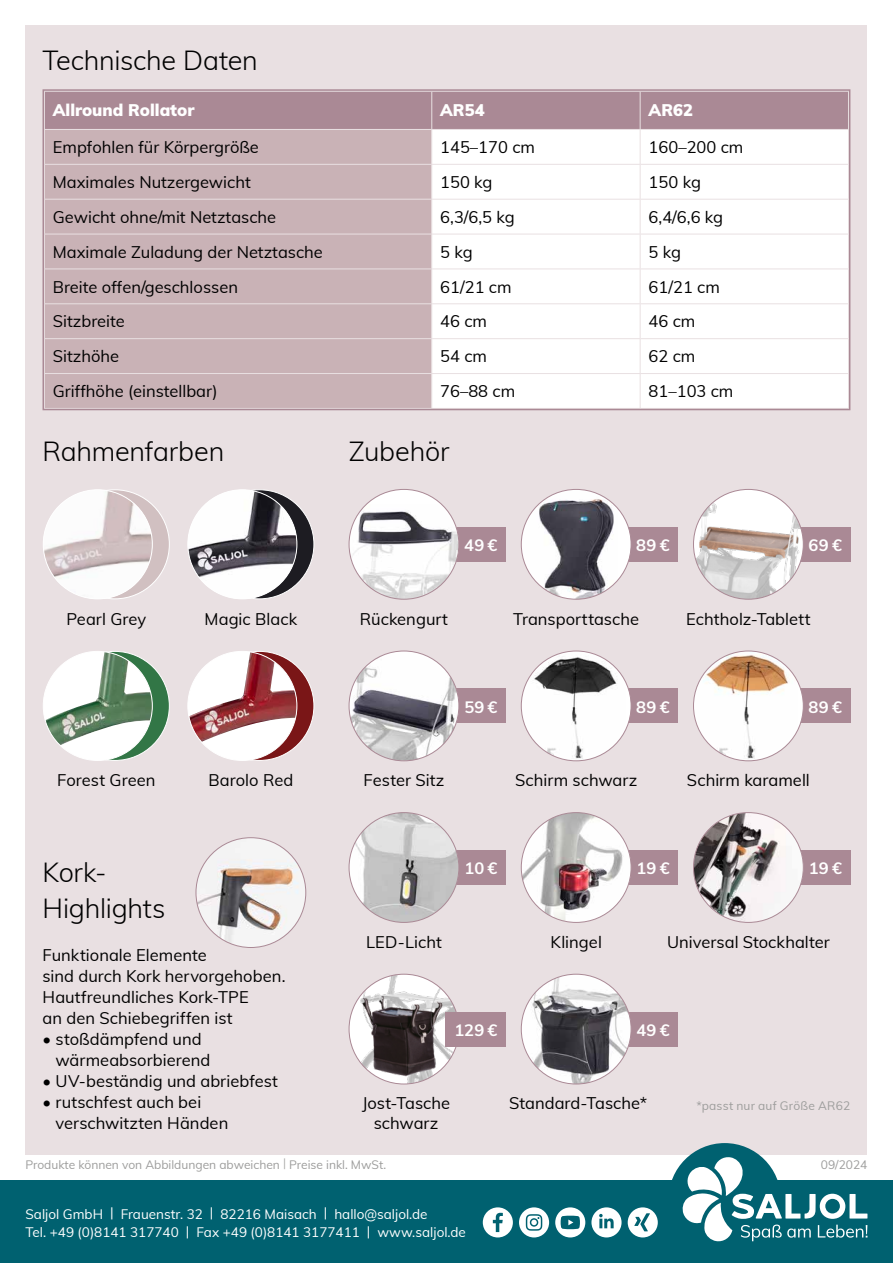
<style>
.page{position:relative;width:893px;height:1263px;background:#fff}
.page>*{position:absolute;margin:0;border:0;box-sizing:border-box;transform-origin:0 0}
.t1{font:300 27px/36px "Muli";letter-spacing:-.01em;color:#000}
.t2{font:16.5px/21px "Muli";color:#000}
.t3{font:700 16.5px "Muli";letter-spacing:.015em;color:#fff}
.t4{font:900 16.5px "Muli";color:#fff}
.t5{font:13.5px/19px "Muli";color:#fff}
.t6{font:12px "Muli";color:#9d9d9c}
.s1{font-weight:300}
</style>
<div class="page">
<div style="left:26px;top:26px;width:841px;height:1129px;background:#e9e0e2"></div>
<div style="left:614px;top:527px;width:64px;height:34px;background:#aa8995"></div>
<div style="left:521px;top:489px;width:110px;height:110px;background:#fff;border-radius:50%"></div>
<img style="left:522px;top:489px;width:96px;height:110px">
<div style="left:787px;top:850px;width:63px;height:34px;background:#aa8995"></div>
<img style="left:693px;top:813px;width:110px;height:109px;border-radius:55px">
<div style="left:602px;top:850px;width:76px;height:34px;background:#aa8995"></div>
<img style="left:521px;top:813px;width:110px;height:109px">
<div style="left:429px;top:850px;width:77px;height:34px;background:#aa8995"></div>
<img style="left:349px;top:813px;width:110px;height:109px;border-radius:55px">
<div style="left:46px;top:92px;width:801px;height:37px;background:#aa8995"></div>
<div style="left:46px;top:130px;width:385px;height:277px;background:#c9b2b6"></div>
<div style="left:432px;top:130px;width:415px;height:277px;background:#fff"></div>
<hr style="left:431px;top:92px;width:1px;height:37px;background:#e9e0e2">
<hr style="left:640px;top:92px;width:1px;height:37px;background:#e9e0e2">
<hr style="left:44px;top:164px;width:388px;height:1px;background:#e9e0e2">
<hr style="left:640px;top:165px;width:1px;height:34px;background:#e9e0e2">
<hr style="left:44px;top:199px;width:388px;height:1px;background:#e9e0e2">
<hr style="left:432px;top:199px;width:208px;height:1px;background:#e9e0e2">
<hr style="left:640px;top:199px;width:209px;height:1px;background:#e9e0e2">
<hr style="left:640px;top:200px;width:1px;height:34px;background:#e9e0e2">
<hr style="left:640px;top:234px;width:1px;height:35px;background:#e9e0e2">
<hr style="left:640px;top:269px;width:1px;height:34px;background:#e9e0e2">
<hr style="left:44px;top:303px;width:388px;height:1px;background:#e9e0e2">
<hr style="left:432px;top:303px;width:208px;height:1px;background:#e9e0e2">
<hr style="left:640px;top:303px;width:209px;height:1px;background:#e9e0e2">
<hr style="left:640px;top:304px;width:1px;height:34px;background:#e9e0e2">
<hr style="left:44px;top:338px;width:388px;height:1px;background:#e9e0e2">
<hr style="left:432px;top:338px;width:208px;height:1px;background:#e9e0e2">
<hr style="left:640px;top:338px;width:209px;height:1px;background:#e9e0e2">
<hr style="left:640px;top:339px;width:1px;height:34px;background:#e9e0e2">
<hr style="left:44px;top:373px;width:388px;height:1px;background:#e9e0e2">
<hr style="left:432px;top:373px;width:208px;height:1px;background:#e9e0e2">
<hr style="left:640px;top:373px;width:209px;height:1px;background:#e9e0e2">
<hr style="left:640px;top:374px;width:1px;height:34px;background:#e9e0e2">
<hr style="left:44px;top:234px;width:388px;height:1px;background:#e9e0e2">
<hr style="left:432px;top:234px;width:208px;height:1px;background:#e9e0e2">
<hr style="left:640px;top:234px;width:209px;height:1px;background:#e9e0e2">
<hr style="left:44px;top:269px;width:388px;height:1px;background:#e9e0e2">
<hr style="left:432px;top:269px;width:208px;height:1px;background:#e9e0e2">
<hr style="left:640px;top:269px;width:209px;height:1px;background:#e9e0e2">
<hr style="left:640px;top:130px;width:1px;height:34px;background:#e9e0e2">
<hr style="left:432px;top:164px;width:208px;height:1px;background:#e9e0e2">
<hr style="left:640px;top:164px;width:209px;height:1px;background:#e9e0e2">
<div style="left:43px;top:89px;width:807px;height:321px;border:2px solid #aa8995"></div>
<div style="left:0;top:1180px;width:893px;height:83px;background:#006170"></div>
<div style="left:669px;top:1143px;width:112px;height:112px;background:#006170;border-radius:50%"></div>
<svg style="left:682px;top:1156px;width:185px;height:86px"></svg>
<div style="left:614px;top:689px;width:64px;height:34px;background:#aa8995"></div>
<img style="left:521px;top:651px;width:104px;height:110px">
<div style="left:787px;top:689px;width:63px;height:34px;background:#aa8995"></div>
<img style="left:693px;top:651px;width:105px;height:110px">
<div style="left:442px;top:527px;width:64px;height:34px;background:#aa8995"></div>
<div style="left:349px;top:489px;width:110px;height:110px;background:#fff;border-radius:50%"></div>
<img style="left:349px;top:504px;width:110px;height:94px">
<div style="left:442px;top:689px;width:64px;height:34px;background:#aa8995"></div>
<img style="left:349px;top:651px;width:110px;height:110px;border-radius:54px">
<div style="left:614px;top:1012px;width:64px;height:34px;background:#aa8995"></div>
<img style="left:521px;top:974px;width:110px;height:110px;border-radius:55px">
<div style="left:787px;top:527px;width:63px;height:34px;background:#aa8995"></div>
<img style="left:693px;top:489px;width:110px;height:110px;border-radius:55px">
<img style="left:349px;top:974px;width:110px;height:110px;border-radius:55px">
<div style="left:446px;top:1012px;width:60px;height:34px;background:#aa8995"></div>
<div style="left:60px;top:490px;width:109px;height:109px;background:#d1c0c1;border-radius:50%"></div>
<img style="left:43px;top:490px;width:109px;height:109px;border-radius:55px">
<svg style="left:205px;top:490px;width:109px;height:109px;background:#323137"></svg>
<img style="left:188px;top:490px;width:109px;height:109px;border-radius:55px">
<div style="left:60px;top:651px;width:109px;height:109px;background:#327646;border-radius:50%"></div>
<div style="left:43px;top:651px;width:109px;height:109px;background:#fff;border-radius:50%"></div>
<img style="left:45px;top:652px;width:107px;height:93px">
<div style="left:205px;top:651px;width:109px;height:109px;background:#7a1617;border-radius:50%"></div>
<div style="left:188px;top:651px;width:109px;height:109px;background:#fff;border-radius:50%"></div>
<img style="left:189px;top:652px;width:108px;height:90px">
<svg style="left:519px;top:1207px;width:30px;height:30px"></svg>
<svg style="left:483px;top:1207px;width:30px;height:30px"></svg>
<svg style="left:555px;top:1207px;width:30px;height:30px"></svg>
<svg style="left:591px;top:1207px;width:31px;height:30px"></svg>
<svg style="left:628px;top:1207px;width:30px;height:30px"></svg>
<img style="left:196px;top:838px;width:110px;height:109px;border-radius:55px">
<h1 class="t1" style="left:43px;top:41px;width:217px">Technische Daten</h1>
<p class="t4" style="left:53px;top:98px;width:143px">Allround Rollator</p>
<p class="t4" style="left:440px;top:98px;width:46px">AR54</p>
<p class="t4" style="left:649px;top:98px;width:46px">AR62</p>
<p class="t2" style="left:53px;top:136px;width:208px">Empfohlen für Körpergröße</p>
<p class="t2" style="left:440px;top:136px;width:96px">145–170 cm</p>
<p class="t2" style="left:649px;top:136px;width:96px">160–200 cm</p>
<p class="t2" style="left:53px;top:171px;width:199px">Maximales Nutzergewicht</p>
<p class="t2" style="left:440px;top:171px;width:54px">150 kg</p>
<p class="t2" style="left:649px;top:171px;width:54px">150 kg</p>
<p class="t2" style="left:53px;top:206px;width:225px">Gewicht ohne/mit Netztasche</p>
<p class="t2" style="left:440px;top:206px;width:76px">6,3/6,5 kg</p>
<p class="t2" style="left:649px;top:206px;width:76px">6,4/6,6 kg</p>
<p class="t2" style="left:53px;top:240px;width:272px">Maximale Zuladung der Netztasche</p>
<p class="t2" style="left:440px;top:240px;width:34px">5 kg</p>
<p class="t2" style="left:649px;top:240px;width:34px">5 kg</p>
<p class="t2" style="left:53px;top:275px;width:187px">Breite offen/geschlossen</p>
<p class="t2" style="left:440px;top:275px;width:73px">61/21 cm</p>
<p class="t2" style="left:649px;top:275px;width:73px">61/21 cm</p>
<p class="t2" style="left:53px;top:310px;width:73px">Sitzbreite</p>
<p class="t2" style="left:440px;top:310px;width:48px">46 cm</p>
<p class="t2" style="left:649px;top:310px;width:48px">46 cm</p>
<p class="t2" style="left:53px;top:345px;width:68px">Sitzhöhe</p>
<p class="t2" style="left:440px;top:345px;width:48px">54 cm</p>
<p class="t2" style="left:649px;top:345px;width:48px">62 cm</p>
<p class="t2" style="left:53px;top:380px;width:166px">Griffhöhe (einstellbar)</p>
<p class="t2" style="left:440px;top:380px;width:76px">76–88 cm</p>
<p class="t2" style="left:649px;top:380px;width:86px">81–103 cm</p>
<h1 class="t1" style="left:43px;top:432px;width:183px">Rahmenfarben</h1>
<h1 class="t1" style="left:349px;top:432px;width:102px">Zubehör</h1>
<p class="t3" style="left:464px;top:533px;width:35px">49 €</p>
<p class="t3" style="left:636px;top:533px;width:35px">89 €</p>
<p class="t3" style="left:809px;top:533px;width:35px">69 €</p>
<p class="t2" style="left:66px;top:608px;width:81px">Pearl Grey</p>
<p class="t2" style="left:205px;top:608px;width:94px">Magic Black</p>
<p class="t2" style="left:360px;top:607px;width:90px">Rückengurt</p>
<p class="t2" style="left:513px;top:607px;width:127px">Transporttasche</p>
<p class="t2" style="left:686px;top:607px;width:126px">Echtholz-Tablett</p>
<p class="t3" style="left:464px;top:695px;width:35px">59 €</p>
<p class="t3" style="left:636px;top:695px;width:35px">89 €</p>
<p class="t3" style="left:808px;top:695px;width:35px">89 €</p>
<p class="t2" style="left:57px;top:769px;width:100px">Forest Green</p>
<p class="t2" style="left:208px;top:769px;width:86px">Barolo Red</p>
<p class="t2" style="left:363px;top:769px;width:82px">Fester Sitz</p>
<p class="t2" style="left:515px;top:769px;width:124px">Schirm schwarz</p>
<p class="t2" style="left:687px;top:769px;width:124px">Schirm karamell</p>
<h1 class="t1" style="left:43px;top:853px;width:125px">Kork-<br>Highlights</h1>
<p class="t2" style="left:43px;top:944px;width:244px">Funktionale Elemente<br>sind durch Kork hervorgehoben.<br>Hautfreundliches Kork-TPE<br>an den Schiebegriffen ist</p>
<p class="t2" style="left:56px;top:1028px;width:156px;text-indent:-13px">• stoßdämpfend und wärmeabsorbierend</p>
<p class="t2" style="left:43px;top:1070px;width:237px">• UV-beständig und abriebfest</p>
<p class="t2" style="left:56px;top:1091px;width:174px;text-indent:-13px">• rutschfest auch bei verschwitzten Händen</p>
<p class="t2" style="left:366px;top:931px;width:77px">LED-Licht</p>
<p class="t3" style="left:465px;top:856px;width:34px">10 €</p>
<p class="t2" style="left:550px;top:931px;width:53px">Klingel</p>
<p class="t3" style="left:636px;top:856px;width:35px">19 €</p>
<p class="t3" style="left:809px;top:856px;width:35px">19 €</p>
<p class="t2" style="left:667px;top:931px;width:164px">Universal Stockhalter</p>
<p class="t3" style="left:454px;top:1018px;width:45px">129 €</p>
<p class="t3" style="left:636px;top:1018px;width:35px">49 €</p>
<p class="t2" style="left:362px;top:1093px;width:90px;line-height:19.5px;text-align:center">Jost-Tasche schwarz</p>
<p class="t2" style="left:509px;top:1092px;width:140px">Standard-Tasche*</p>
<p class="t6" style="left:696px;top:1097px;width:156px">*passt nur auf Größe AR62</p>
<p class="t6" style="left:26px;top:1156px;width:362px">Produkte können von Abbildungen abweichen <span class="s1">|</span> Preise inkl. MwSt.</p>
<p class="t6" style="left:821px;top:1156px;width:48px">09/2024</p>
<p class="t5" style="left:26px;top:1203px;width:442px">Saljol GmbH | Frauenstr. 32 | 82216 Maisach | hallo@saljol.de<br>Tel. +49 (0)8141 317740 | Fax +49 (0)8141 3177411 | www.saljol.de</p>
</div>
